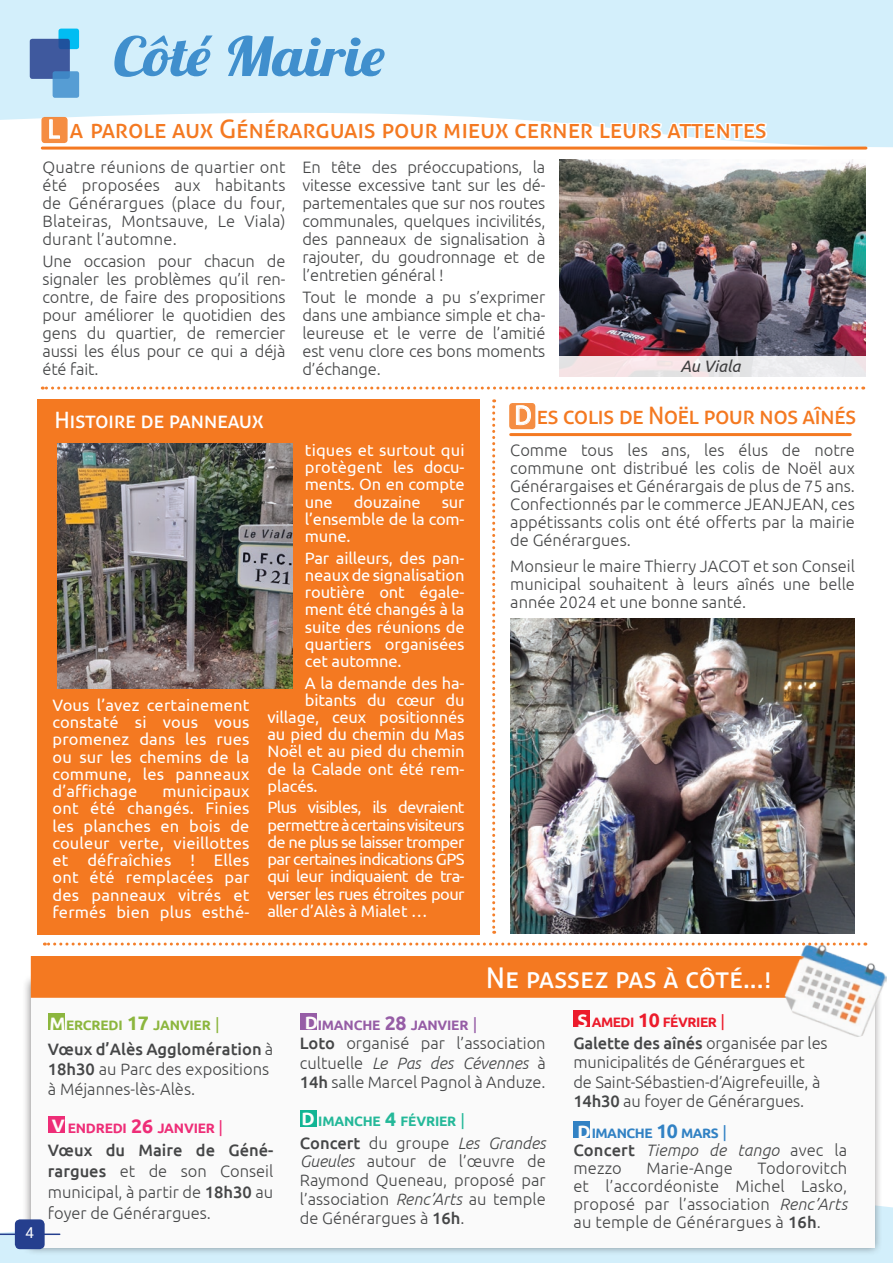
<style>
.page{position:relative;width:893px;height:1263px;background:#fff}
.page>*{position:absolute;margin:0;border:0;box-sizing:border-box;transform-origin:0 0}
.t1{font:54px "Lobster 1.4";color:#408fcd;scale:1.15 1}
.t2{font:28.5px "Aller";color:#fff}
.t3{font:25.5px "Aller";letter-spacing:-.01em;color:#f47921}
.t4{font:24px "Aller";letter-spacing:-.03em;color:#f47921}
.t5{font:22.5px "Aller";letter-spacing:-.02em;color:#fff}
.t6{font:300 16.5px/18px "Ubuntu";color:#454647;text-align:justify}
.t7{font:16.5px/17.2px "Ubuntu";letter-spacing:-.01em;color:#fff;text-align:justify}
.t8{font:italic 300 16.5px/18px "Ubuntu";letter-spacing:.01em;color:#454647}
.t9{font:italic 16.5px "Ubuntu";color:#3e3e3f}
.t10{font:15px "Roboto";color:#fff}
.t11{font:700 13.65px "Ubuntu";letter-spacing:-.015em;color:#8cb63e}
.t12{font:700 13.65px "Ubuntu";letter-spacing:-.015em;color:#ee2d77}
.t13{font:700 13.65px "Ubuntu";letter-spacing:-.015em;color:#965da6}
.t14{font:700 13.65px "Ubuntu";letter-spacing:-.015em;color:#24b899}
.t15{font:700 13.65px "Ubuntu";letter-spacing:-.035em;color:#ec1b2b}
.t16{font:700 13.65px "Ubuntu";letter-spacing:-.035em;color:#3282c4}
.s1{color:#fff}
.s2{font-size:25.5px;color:#fff}
.s3{font-size:18px;color:#fefdfb}
.s4{font-size:19.5px}
.s5{font-weight:400;font-size:16.5px}
.s6{font-weight:500}
.s7{font-style:italic}
.s8{font-weight:500;font-style:normal}
.s9{font-style:normal}
</style>
<div class="page">
<svg style="left:0;top:0;width:893px;height:334px"></svg>
<div style="left:0;top:1206px;width:893px;height:57px;background:#d3effb"></div>
<div style="left:22px;top:973px;width:860px;height:283px;background:#231f20;opacity:.5"></div>
<svg style="left:31px;top:998px;width:843px;height:249px"></svg>
<svg style="left:49px;top:1013px;width:16px;height:17px"></svg>
<svg style="left:48px;top:1116px;width:17px;height:17px"></svg>
<div style="left:30px;top:956px;width:753px;height:42px;background:#f47921"></div>
<img style="left:783px;top:942px;width:104px;height:96px">
<svg style="left:300px;top:1013px;width:17px;height:17px"></svg>
<svg style="left:301px;top:1110px;width:16px;height:16px"></svg>
<svg style="left:573px;top:1010px;width:17px;height:17px"></svg>
<svg style="left:573px;top:1121px;width:17px;height:17px"></svg>
<hr style="left:0;top:1233px;width:60px;height:2px;background:#253f8e">
<div style="left:15px;top:1219px;width:30px;height:30px;background:#253f8e;border-radius:5px"></div>
<div style="left:59px;top:29px;width:20px;height:20px;background:#01bdf2;border-radius:3px"></div>
<svg style="left:30px;top:39px;width:40px;height:40px"></svg>
<svg style="left:53px;top:71px;width:26px;height:27px"></svg>
<hr style="left:58px;top:150px;width:478px;height:2px;background:#fff">
<hr style="left:511px;top:433px;width:339px;height:3px;background:#f47921">
<hr style="left:42px;top:147px;width:824px;height:3px;background:#f47921">
<svg style="left:510px;top:404px;width:25px;height:24px"></svg>
<div style="left:509px;top:403px;width:26px;height:26px;border:2px solid #f47921;border-radius:3px"></div>
<svg style="left:516px;top:403px;width:20px;height:27px"></svg>
<div style="left:42px;top:118px;width:25px;height:24px;background:#f58d42;border-radius:3px"></div>
<div style="left:41px;top:117px;width:27px;height:26px;border:2px solid #f47921;border-radius:3px"></div>
<svg style="left:49px;top:119px;width:11px;height:20px"></svg>
<svg style="left:66px;top:115px;width:704px;height:29px"></svg>
<svg style="left:492px;top:399px;width:3px;height:535px"></svg>
<svg style="left:42px;top:386px;width:815px;height:3px"></svg>
<svg style="left:44px;top:942px;width:815px;height:3px"></svg>
<img style="left:559px;top:159px;width:306px;height:197px">
<div style="left:37px;top:399px;width:442px;height:536px;background:#f47921"></div>
<img style="left:58px;top:443px;width:234px;height:246px">
<img style="left:510px;top:618px;width:345px;height:315px">
<svg style="left:559px;top:356px;width:307px;height:21px;background:#ede7e9"></svg>
<h1 class="t1" style="left:113px;top:22px;width:237px">Côté Mairie</h1>
<h3 class="t3" style="left:47px;top:114px;width:721px"><span class="s1">L</span> a parole aux Générarguais pour mieux cerner leurs attentes</h3>
<p class="t6" style="left:43px;top:157px;width:244px">Quatre réunions de quartier ont été proposées aux habitants de Générargues (place du four, Blateiras, Montsauve, Le Viala) durant l’automne.</p>
<p class="t6" style="left:43px;top:252px;width:244px">Une occasion pour chacun de signaler les problèmes qu’il ren&shy;contre, de faire des propositions pour améliorer le quotidien des gens du quartier, de remercier aussi les élus pour ce qui a déjà été fait.</p>
<h3 class="t5" style="left:55px;top:406px;width:211px">Histoire de panneaux</h3>
<p class="t6" style="left:302px;top:157px;width:244px">En tête des préoccupations, la vitesse excessive tant sur les dé&shy;partementales que sur nos routes communales, quelques incivilités, des panneaux de signalisation à rajouter, du goudronnage et de l’entretien général !</p>
<p class="t6" style="left:302px;top:288px;width:244px">Tout le monde a pu s’exprimer dans une ambiance simple et cha&shy;leureuse et le verre de l’amitié est venu clore ces bons moments d’échange.</p>
<p class="t9" style="left:681px;top:356px;width:61px">Au Viala</p>
<h3 class="t4" style="left:514px;top:401px;width:344px"><span class="s2">D</span> es colis de Noël pour nos aînés</h3>
<p class="t7" style="left:52px;top:696px;width:199px">Vous l’avez certainement constaté si vous vous promenez dans les rues ou sur les chemins de la commune, les panneaux d’affichage</p>
<p class="t7" style="left:52px;top:782px;width:199px;text-indent:110px">municipaux ont été changés. Finies les planches en bois de couleur verte, vieillottes et défraîchies ! Elles ont été remplacées par des panneaux vitrés et fermés bien plus esthé-</p>
<p class="t7" style="left:305px;top:441px;width:161px">tiques et surtout qui protègent les docu&shy;ments. On en compte une</p>
<p class="t7" style="left:354px;top:492px;width:69px">douzaine</p>
<p class="t7" style="left:305px;top:492px;width:161px;text-indent:137px">sur l’ensemble de la com&shy;mune.</p>
<p class="t7" style="left:305px;top:548px;width:161px">Par ailleurs, des pan&shy;neaux de signalisation routière ont égale&shy;ment été changés à la suite des réunions de quartiers organisées cet automne.</p>
<p class="t7" style="left:305px;top:673px;width:161px">A la demande des ha-</p>
<p class="t7" style="left:305px;top:691px;width:161px">bitants du cœur du</p>
<p class="t7" style="left:267px;top:708px;width:199px">village, ceux positionnés</p>
<p class="t7" style="left:267px;top:725px;width:199px">au pied du chemin du Mas</p>
<p class="t7" style="left:267px;top:742px;width:199px">Noël et au pied du chemin</p>
<p class="t7" style="left:267px;top:760px;width:199px">de la Calade ont été rem-</p>
<p class="t7" style="left:267px;top:777px;width:52px">placés.</p>
<p class="t7" style="left:267px;top:798px;width:199px">Plus visibles, ils devraient permettre à certains visiteurs de ne plus se laisser tromper par certaines indications GPS qui leur indiquaient de tra&shy;verser les rues étroites pour aller d’Alès à Mialet …</p>
<p class="t6" style="left:510px;top:441px;width:346px">Comme tous les ans, les élus de notre commune ont distribué les colis de Noël aux Générargaises et Générargais de plus de 75 ans.<br>Confectionnés par le commerce JEANJEAN, ces appétissants colis ont été offerts par la mairie de Générargues.</p>
<p class="t6" style="left:510px;top:557px;width:346px">Monsieur le maire Thierry JACOT et son Conseil municipal souhaitent à leurs aînés une belle année 2024 et une bonne santé.</p>
<p class="t10" style="left:26px;top:1222px;width:10px">4</p>
<p class="t11" style="left:50px;top:1017px;width:172px"><span class="s3">M</span>ERCREDI <span class="s4">17</span> JANVIER <span class="s5">|</span></p>
<p class="t6" style="left:48px;top:1038px;width:227px;line-height:20.2px;text-align:left"><span class="s6">Vœux d’Alès Agglomération</span> à<br><span class="s6">18h30</span> au Parc des expositions à Méjannes-lès-Alès.</p>
<p class="t12" style="left:52px;top:1119px;width:173px"><span class="s3">V</span> ENDREDI <span class="s4">26</span> JANVIER <span class="s5">|</span></p>
<p class="t6" style="left:48px;top:1139px;width:227px;line-height:21px"><span class="s6">Vœux du Maire de Géné&shy;rargues</span> et de son Conseil municipal, à partir de <span class="s6">18h30</span> au foyer de Générargues.</p>
<h2 class="t2" style="left:486px;top:960px;width:287px">Ne passez pas à côté...!</h2>
<p class="t13" style="left:305px;top:1017px;width:174px"><span class="s3">D</span>IMANCHE <span class="s4">28</span> JANVIER <span class="s5">|</span></p>
<p class="t6" style="left:300px;top:1033px;width:247px;line-height:19.5px"><span class="s6">Loto</span> organisé par l’association cultuelle <span class="s7">Le Pas des Cévennes</span> à <span class="s6">14h</span> salle Marcel Pagnol à Anduze.</p>
<p class="t14" style="left:302px;top:1112px;width:165px"><span class="s3">D</span> IMANCHE <span class="s4">4</span> FÉVRIER <span class="s5">|</span></p>
<p class="t6" style="left:300px;top:1133px;width:247px;line-height:18.8px"><span class="s6">Concert</span> du groupe <span class="s7">Les Grandes Gueules</span> autour de l’œuvre de Raymond Queneau, proposé par l’association <span class="s7">Renc’Arts</span> au temple de Générargues à <span class="s6">16h</span>.</p>
<p class="t15" style="left:577px;top:1014px;width:149px"><span class="s3">S</span> AMEDI <span class="s4">10</span> FÉVRIER <span class="s5">|</span></p>
<p class="t6" style="left:573px;top:1033px;width:256px;line-height:19.5px;text-align:left"><span class="s6">Galette des aînés</span> organisée par les municipalités de Générargues et<br>de Saint-Sébastien-d’Aigrefeuille, à <span class="s6">14h30</span> au foyer de Générargues.</p>
<p class="t16" style="left:577px;top:1125px;width:151px"><span class="s3">D</span>IMANCHE <span class="s4">10</span> MARS <span class="s5">|</span></p>
<p class="t8" style="left:573px;top:1141px;width:275px"><span class="s8">Concert</span> Tiempo de tango <span class="s9">avec la mezzo</span></p>
<p class="t6" style="left:573px;top:1159px;width:275px;text-indent:184px">Todorovitch et l’accordéoniste Michel Lasko, proposé par l’association <span class="s7">Renc’Arts </span>au temple de Générargues à <span class="s6">16h</span>.</p>
<p class="t6" style="left:646px;top:1159px;width:88px">Marie-Ange</p>
</div>
